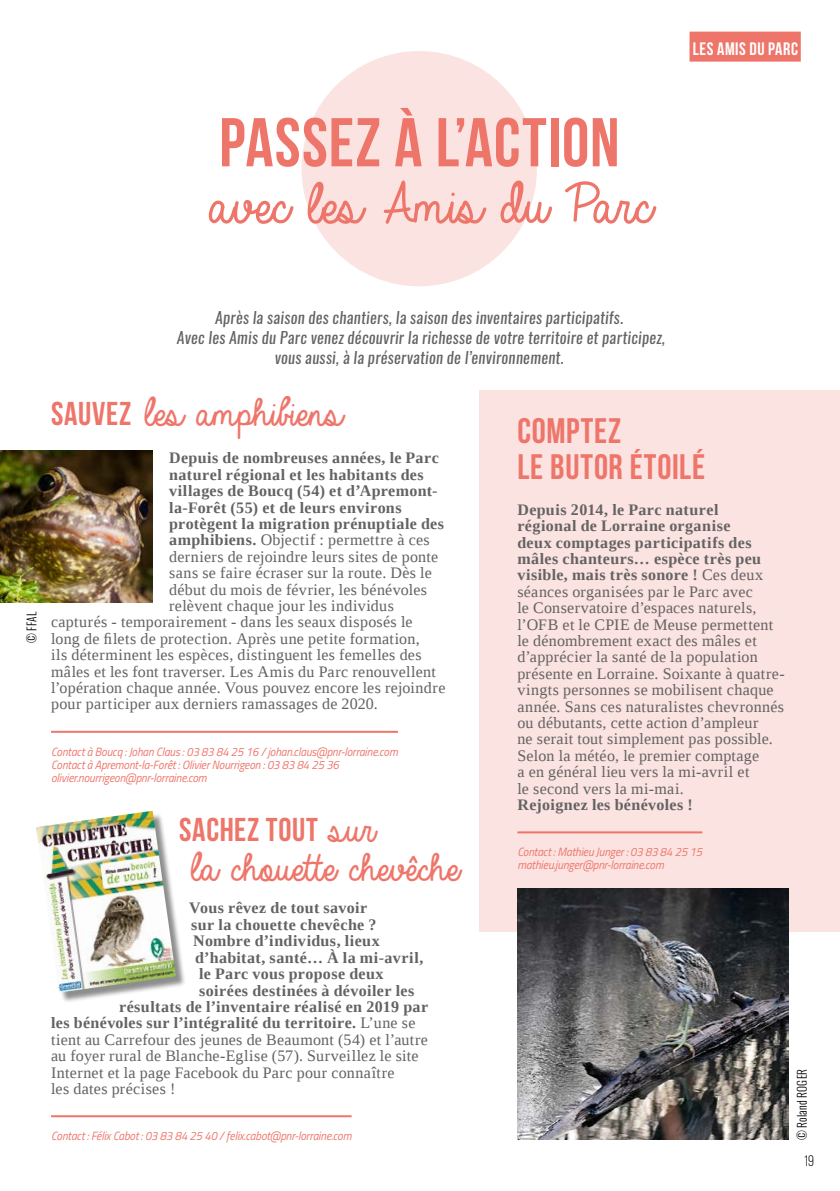
<style>
.page{position:relative;width:840px;height:1191px;background:#fff}
.page>*{position:absolute;margin:0;border:0;box-sizing:border-box;transform-origin:0 0}
.t1{font:700 68.8px "Bebas Neue";letter-spacing:.015em;color:#ee756a}
.t2{font:61px "Always In My Heart";letter-spacing:.01em;color:#ee756a}
.t3{font:43.2px "Always In My Heart";letter-spacing:.015em;color:#ee756a}
.t4{font:700 35.4px/36px "Bebas Neue";letter-spacing:.025em;color:#ee756a}
.t5{font:700 33px "Bebas Neue";letter-spacing:.02em;color:#ee756a}
.t6{font:700 18px "Bebas Neue";letter-spacing:.03em;color:#fff}
.t7{font:16px/16.4px "Liberation Serif";letter-spacing:.02em;color:#646363}
.t8{font:700 16px "Liberation Serif";letter-spacing:.025em;color:#646363}
.t9{font:italic 16px/19.8px "Oswald";letter-spacing:.02em;color:#646363;text-align:center}
.t10{font:15.2px "Bebas Neue";color:#000}
.t11{font:italic 12px/13.2px "Titillium Web";letter-spacing:-.01em;color:#ee756a;scale:.94 1}
.t12{font:300 12px "Oswald";letter-spacing:.025em;color:#000;scale:.94 1}
.s1{font-family:"Bebas Neue";font-weight:700;font-size:33px}
.s2{font-weight:700}
.s3{font-family:"Always In My Heart";font-weight:400;font-size:43.2px}
.s4{font-weight:400}
</style>
<div class="page">
<div style="left:301px;top:51px;width:235px;height:235px;background:#fbe3e1;border-radius:50%"></div>
<div style="left:689px;top:32px;width:111px;height:30px;background:#ee756a"></div>
<hr style="left:51px;top:731px;width:346px;height:2px;background:#ee756a">
<hr style="left:51px;top:1115px;width:300px;height:2px;background:#ee756a">
<div style="left:478px;top:390px;width:361px;height:541px;background:#fbe3e1"></div>
<hr style="left:517px;top:831px;width:185px;height:2px;background:#ee756a">
<img style="left:517px;top:888px;width:271px;height:252px">
<div style="left:38px;top:812px;width:149px;height:191px;background:#000;opacity:.45"></div>
<img style="left:36px;top:811px;width:140px;height:181px">
<img style="left:0;top:450px;width:152px;height:152px">
<h1 class="t1" style="left:219px;top:105px;width:401px">PASSEZ À L’ACTION</h1>
<h2 class="t2" style="left:198px;top:172px;width:443px">avec les Amis du Parc</h2>
<p class="t6" style="left:692px;top:39px;width:107px">LES AMIS DU PARC</p>
<p class="t12" style="left:24px;top:643px;width:35px;rotate:-90deg">© FFAL</p>
<p class="t9" style="left:177px;top:308px;width:489px">Après la saison des chantiers, la saison des inventaires participatifs.<br>Avec les Amis du Parc venez découvrir la richesse de votre territoire et participez, vous aussi, à la préservation de l’environnement.</p>
<h3 class="t3" style="left:51px;top:389px;width:285px"><span class="s1">SAUVEZ</span>les amphibiens</h3>
<p class="t8" style="left:169px;top:447px;width:271px">Depuis de nombreuses années, le Parc</p>
<p class="t8" style="left:169px;top:463px;width:256px">naturel régional et les habitants des</p>
<p class="t8" style="left:169px;top:480px;width:270px">villages de Boucq (54) et d’Apremont-</p>
<p class="t8" style="left:169px;top:496px;width:234px">la-Forêt (55) et de leurs environs</p>
<p class="t8" style="left:169px;top:513px;width:276px">protègent la migration prénuptiale des</p>
<p class="t7" style="left:169px;top:532px;width:262px"><span class="s2">amphibiens.</span> Objectif : permettre à ces</p>
<p class="t7" style="left:169px;top:548px;width:270px">derniers de rejoindre leurs sites de ponte</p>
<p class="t7" style="left:169px;top:564px;width:264px">sans se faire écraser sur la route. Dès le</p>
<p class="t7" style="left:169px;top:581px;width:259px">début du mois de février, les bénévoles</p>
<p class="t7" style="left:169px;top:597px;width:226px">relèvent chaque jour les individus</p>
<p class="t7" style="left:51px;top:614px;width:363px">capturés - temporairement - dans les seaux disposés le</p>
<p class="t7" style="left:51px;top:630px;width:370px">long de filets de protection. Après une petite formation,</p>
<p class="t7" style="left:51px;top:646px;width:372px">ils déterminent les espèces, distinguent les femelles des</p>
<p class="t7" style="left:51px;top:663px;width:386px">mâles et les font traverser. Les Amis du Parc renouvellent</p>
<p class="t7" style="left:51px;top:679px;width:395px">l’opération chaque année. Vous pouvez encore les rejoindre</p>
<p class="t7" style="left:51px;top:696px;width:328px">pour participer aux derniers ramassages de 2020.</p>
<p class="t11" style="left:51px;top:744px;width:370px">Contact à Boucq : Johan Claus : 03 83 84 25 16 / johan.claus@pnr-lorraine.com<br>Contact à Apremont-la-Forêt : Olivier Nourrigeon : 03 83 84 25 36 olivier.nourrigeon@pnr-lorraine.com</p>
<h3 class="t5" style="left:179px;top:811px;width:189px">SACHEZ TOUT<span class="s3">sur</span></h3>
<h3 class="t3" style="left:183px;top:844px;width:269px">la chouette chevêche</h3>
<p class="t8" style="left:189px;top:897px;width:179px">Vous rêvez de tout savoir</p>
<p class="t8" style="left:191px;top:913px;width:187px">sur la chouette chevêche ?</p>
<p class="t8" style="left:193px;top:930px;width:188px">Nombre d’individus, lieux</p>
<p class="t8" style="left:195px;top:946px;width:229px">d’habitat, santé… À la mi-avril,</p>
<p class="t8" style="left:199px;top:963px;width:186px">le Parc vous propose deux</p>
<p class="t8" style="left:199px;top:979px;width:216px">soirées destinées à dévoiler les</p>
<p class="t8" style="left:119px;top:995px;width:310px">résultats de l’inventaire réalisé en 2019 par</p>
<p class="t8" style="left:51px;top:1012px;width:365px">les bénévoles sur l’intégralité du territoire. <span class="s4">L’une se</span></p>
<p class="t7" style="left:51px;top:1031px;width:378px">tient au Carrefour des jeunes de Beaumont (54) et l’autre</p>
<p class="t7" style="left:51px;top:1047px;width:369px">au foyer rural de Blanche-Eglise (57). Surveillez le site</p>
<p class="t7" style="left:51px;top:1064px;width:345px">Internet et la page Facebook du Parc pour connaître</p>
<p class="t7" style="left:51px;top:1080px;width:126px">les dates précises !</p>
<p class="t11" style="left:51px;top:1128px;width:321px">Contact : Félix Cabot : 03 83 84 25 40 / felix.cabot@pnr-lorraine.com</p>
<h3 class="t4" style="left:517px;top:412px;width:189px">COMPTEZ<br>LE BUTOR ÉTOILÉ</h3>
<p class="t7" style="left:517px;top:501px;width:269px"><span class="s2">Depuis 2014, le Parc naturel<br>régional de Lorraine organise<br>deux comptages participatifs des mâles chanteurs… espèce très peu visible, mais très sonore !</span> Ces deux séances organisées par le Parc avec<br>le Conservatoire d’espaces naturels, l’OFB et le CPIE de Meuse permettent le dénombrement exact des mâles et d’apprécier la santé de la population présente en Lorraine. Soixante à quatre&shy;vingts personnes se mobilisent chaque année. Sans ces naturalistes chevronnés ou débutants, cette action d’ampleur<br>ne serait tout simplement pas possible.<br>Selon la météo, le premier comptage<br>a en général lieu vers la mi-avril et<br>le second vers la mi-mai.</p>
<p class="t8" style="left:517px;top:794px;width:177px">Rejoignez les bénévoles !</p>
<p class="t11" style="left:517px;top:844px;width:198px">Contact : Mathieu Junger : 03 83 84 25 15 mathieu.junger@pnr-lorraine.com</p>
<p class="t12" style="left:793px;top:1140px;width:77px;rotate:-90deg">© Roland ROGER</p>
<p class="t10" style="left:803px;top:1152px;width:12px">19</p>
</div>
